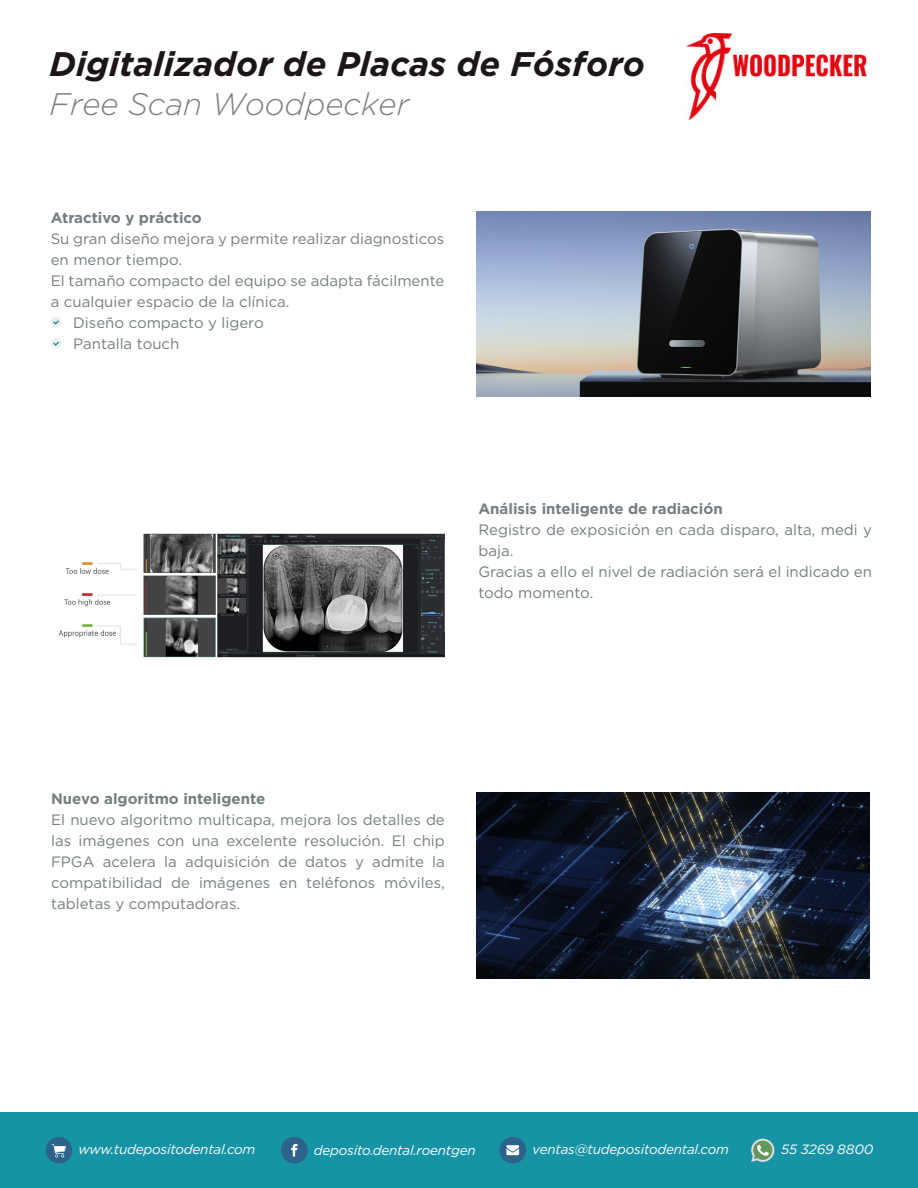
<style>
.page{position:relative;width:918px;height:1188px;background:#fff}
.page>*{position:absolute;margin:0;border:0;box-sizing:border-box;transform-origin:0 0}
.t1{font:italic 700 34.05px "Gotham HTF";color:#1c1617}
.t2{font:italic 300 31.2px "Gotham HTF";color:#808080}
.t3{font:15px/21px "Gotham HTF";color:#767e81}
.t4{font:700 15px "Gotham HTF";color:#767e81}
.t5{font:italic 13.5px "Gotham HTF";letter-spacing:-.015em;color:#fff}
</style>
<div class="page">
<img style="left:477px;top:212px;width:393px;height:185px">
<div style="left:0;top:1112px;width:918px;height:76px;background:#1693a5"></div>
<svg style="left:281px;top:1137px;width:27px;height:27px"></svg>
<svg style="left:291px;top:1144px;width:7px;height:12px"></svg>
<svg style="left:499px;top:1137px;width:27px;height:27px"></svg>
<svg style="left:506px;top:1145px;width:13px;height:10px"></svg>
<div style="left:46px;top:1137px;width:26px;height:26px;background:#2d628b;border-radius:50%"></div>
<svg style="left:52px;top:1144px;width:14px;height:13px"></svg>
<svg style="left:751px;top:1139px;width:23px;height:23px"></svg>
<div style="left:51px;top:317px;width:10px;height:10px;background:#ebeff0;border-radius:50%"></div>
<svg style="left:53px;top:320px;width:6px;height:5px"></svg>
<div style="left:51px;top:338px;width:10px;height:11px;background:#ebeff0;border-radius:50%"></div>
<svg style="left:53px;top:342px;width:6px;height:4px"></svg>
<img style="left:58px;top:533px;width:387px;height:125px">
<img style="left:476px;top:793px;width:394px;height:185px">
<img style="left:686px;top:33px;width:182px;height:87px">
<div style="left:760px;top:82px;width:111px;height:33px;background:#fff"></div>
<h1 class="t1" style="left:50px;top:45px;width:597px">Digitalizador de Placas de Fósforo</h1>
<h2 class="t2" style="left:50px;top:87px;width:361px">Free Scan Woodpecker</h2>
<p class="t4" style="left:51px;top:209px;width:153px">Atractivo y práctico</p>
<p class="t3" style="left:51px;top:227px;width:395px">Su gran diseño mejora y permite realizar diagnosticos</p>
<p class="t3" style="left:51px;top:248px;width:133px">en menor tiempo.</p>
<p class="t3" style="left:51px;top:269px;width:395px">El tamaño compacto del equipo se adapta fácilmente</p>
<p class="t3" style="left:51px;top:290px;width:240px">a cualquier espacio de la clínica.</p>
<p class="t3" style="left:73px;top:311px;width:192px">Diseño compacto y ligero</p>
<p class="t3" style="left:73px;top:332px;width:108px">Pantalla touch</p>
<p class="t4" style="left:478px;top:500px;width:246px">Análisis inteligente de radiación</p>
<p class="t3" style="left:478px;top:519px;width:395px">Registro de exposición en cada disparo, alta, medi y baja.<br>Gracias a ello el nivel de radiación será el indicado en todo momento.</p>
<p class="t4" style="left:51px;top:790px;width:216px">Nuevo algoritmo inteligente</p>
<p class="t3" style="left:51px;top:809px;width:395px;text-align:justify">El nuevo algoritmo multicapa, mejora los detalles de las imágenes con una excelente resolución. El chip FPGA acelera la adquisición de datos y admite la compatibilidad de imágenes en teléfonos móviles, tabletas y computadoras.</p>
<p class="t5" style="left:78px;top:1142px;width:178px">www.tudepositodental.com</p>
<p class="t5" style="left:314px;top:1142px;width:163px">deposito.dental.roentgen</p>
<p class="t5" style="left:533px;top:1142px;width:198px">ventas@tudepositodental.com</p>
<p class="t5" style="left:781px;top:1142px;width:94px">55 3269 8800</p>
</div>
